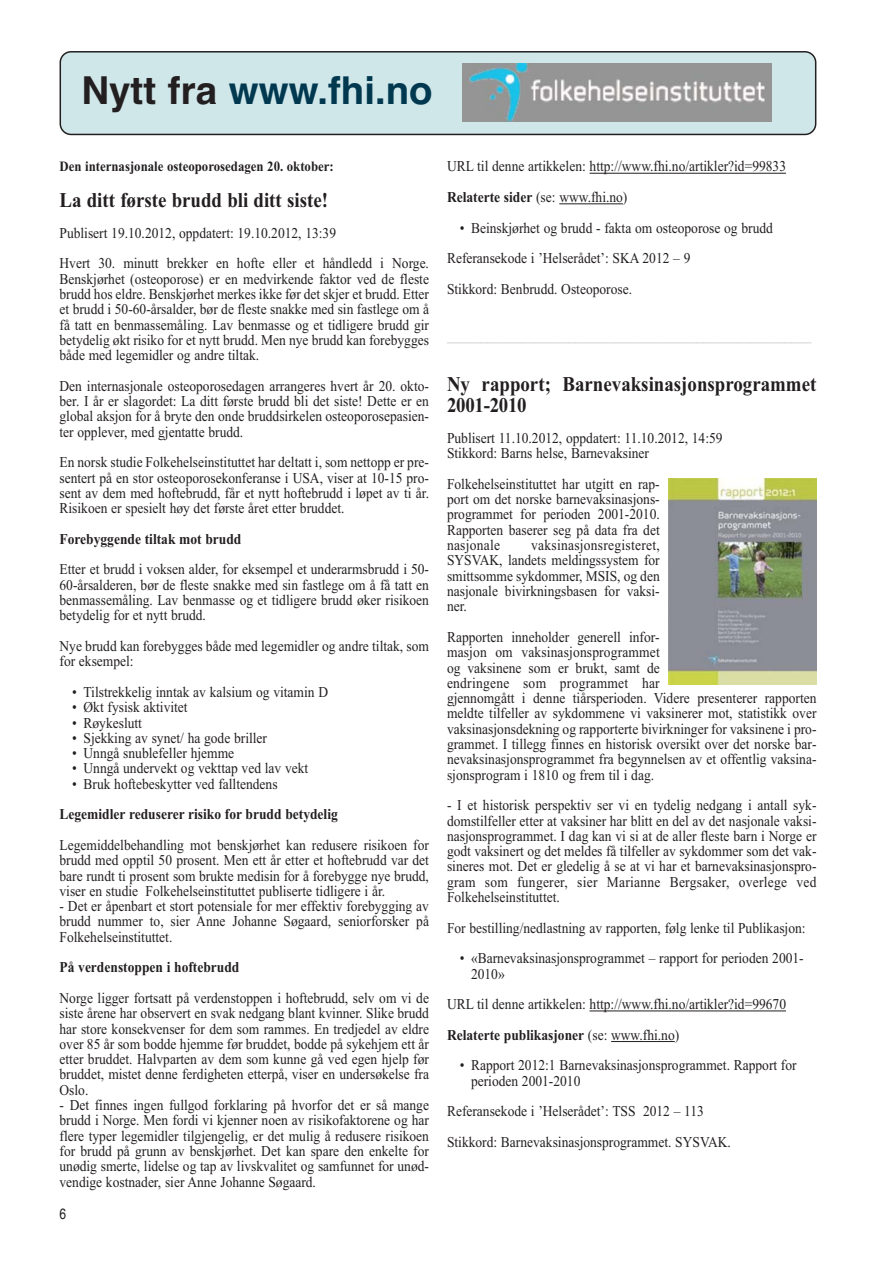
<style>
.page{position:relative;width:893px;height:1263px;background:#fff}
.page>*{position:absolute;margin:0;border:0;box-sizing:border-box;transform-origin:0 0}
.t1{font:700 38.55px "Helvetica";color:#00394f}
.t2{font:700 21px/21px "Times New Roman";color:#231f20;scale:.9 1}
.t3{font:15px/15.3px "Times New Roman";color:#231f20;text-align:justify;scale:.9 1}
.t4{font:700 15px "Times New Roman";color:#231f20;scale:.9 1}
.t5{font:15px "Times New Roman";color:#bbbdc0;scale:.9 1}
.t6{font:15px "Helvetica";color:#231f20;scale:.8 1}
.t7{font:700 14.25px "Times New Roman";color:#231f20;scale:.9 1}
.s1{color:#231f20}
.s2{font-weight:700}
</style>
<div class="page">
<svg style="left:60px;top:51px;width:756px;height:84px;background:#c6dbde"></svg>
<img style="left:463px;top:64px;width:309px;height:57px">
<hr style="left:590px;top:173px;width:196px;height:1px;background:#231f20">
<hr style="left:559px;top:203px;width:64px;height:1px;background:#231f20">
<hr style="left:590px;top:1010px;width:196px;height:1px;background:#231f20">
<hr style="left:611px;top:1041px;width:64px;height:1px;background:#231f20">
<img style="left:669px;top:478px;width:147px;height:207px">
<h1 class="t1" style="left:81px;top:77px;width:353px"><span class="s1">Nytt fra</span> www.fhi.no</h1>
<p class="t7" style="left:60px;top:161px;width:306px">Den internasjonale osteoporosedagen 20. oktober:</p>
<h2 class="t2" style="left:60px;top:192px;width:300px">La ditt første brudd bli ditt siste!</h2>
<p class="t3" style="left:60px;top:219px;width:412px;line-height:30.6px">Publisert 19.10.2012, oppdatert: 19.10.2012, 13:39<br>Hvert 30. minutt brekker en hofte eller et håndledd i Norge.</p>
<p class="t3" style="left:60px;top:272px;width:412px">Benskjørhet (osteoporose) er en medvirkende faktor ved de fleste brudd hos eldre. Benskjørhet merkes ikke før det skjer et brudd. Etter et brudd i 50-60-årsalder, bør de fleste snakke med sin fastlege om å få tatt en benmassemåling. Lav benmasse og et tidligere brudd gir betydelig økt risiko for et nytt brudd. Men nye brudd kan forebygges både med legemidler og andre tiltak.</p>
<p class="t3" style="left:60px;top:380px;width:412px">Den internasjonale osteoporosedagen arrangeres hvert år 20. okto&shy;ber. I år er slagordet: La ditt første brudd bli det siste! Dette er en global aksjon for å bryte den onde bruddsirkelen osteoporosepasien&shy;ter opplever, med gjentatte brudd.</p>
<p class="t3" style="left:60px;top:456px;width:412px">En norsk studie Folkehelseinstituttet har deltatt i, som nettopp er pre&shy;sentert på en stor osteoporosekonferanse i USA, viser at 10-15 pro&shy;sent av dem med hoftebrudd, får et nytt hoftebrudd i løpet av ti år.<br>Risikoen er spesielt høy det første året etter bruddet.</p>
<p class="t4" style="left:60px;top:534px;width:204px">Forebyggende tiltak mot brudd</p>
<p class="t3" style="left:60px;top:563px;width:412px">Etter et brudd i voksen alder, for eksempel et underarmsbrudd i 50- 60-årsalderen, bør de fleste snakke med sin fastlege om å få tatt en benmassemåling. Lav benmasse og et tidligere brudd øker risikoen betydelig for et nytt brudd.</p>
<p class="t3" style="left:60px;top:640px;width:412px">Nye brudd kan forebygges både med legemidler og andre tiltak, som for eksempel:</p>
<p class="t3" style="left:72px;top:686px;width:286px">• Tilstrekkelig inntak av kalsium og vitamin D</p>
<p class="t3" style="left:72px;top:701px;width:130px">• Økt fysisk aktivitet</p>
<p class="t3" style="left:72px;top:716px;width:79px">• Røykeslutt</p>
<p class="t3" style="left:72px;top:731px;width:218px">• Sjekking av synet/ ha gode briller</p>
<p class="t3" style="left:72px;top:747px;width:181px">• Unngå snublefeller hjemme</p>
<p class="t3" style="left:72px;top:762px;width:264px">• Unngå undervekt og vekttap ved lav vekt</p>
<p class="t3" style="left:72px;top:777px;width:230px">• Bruk hoftebeskytter ved falltendens</p>
<p class="t4" style="left:60px;top:809px;width:311px">Legemidler reduserer risiko for brudd betydelig</p>
<p class="t3" style="left:60px;top:839px;width:412px">Legemiddelbehandling mot benskjørhet kan redusere risikoen for brudd med opptil 50 prosent. Men ett år etter et hoftebrudd var det bare rundt ti prosent som brukte medisin for å forebygge nye brudd, viser en studie Folkehelseinstituttet publiserte tidligere i år.</p>
<p class="t3" style="left:60px;top:900px;width:412px">- Det er åpenbart et stort potensiale for mer effektiv forebygging av brudd nummer to, sier Anne Johanne Søgaard, seniorforsker på Folkehelseinstituttet.</p>
<p class="t4" style="left:60px;top:962px;width:201px">På verdenstoppen i hoftebrudd</p>
<p class="t3" style="left:60px;top:992px;width:412px">Norge ligger fortsatt på verdenstoppen i hoftebrudd, selv om vi de siste årene har observert en svak nedgang blant kvinner. Slike brudd har store konsekvenser for dem som rammes. En tredjedel av eldre over 85 år som bodde hjemme før bruddet, bodde på sykehjem ett år etter bruddet. Halvparten av dem som kunne gå ved egen hjelp før bruddet, mistet denne ferdigheten etterpå, viser en undersøkelse fra Oslo.</p>
<p class="t3" style="left:60px;top:1099px;width:412px">- Det finnes ingen fullgod forklaring på hvorfor det er så mange brudd i Norge. Men fordi vi kjenner noen av risikofaktorene og har flere typer legemidler tilgjengelig, er det mulig å redusere risikoen for brudd på grunn av benskjørhet. Det kan spare den enkelte for unødig smerte, lidelse og tap av livskvalitet og samfunnet for unød&shy;vendige kostnader, sier Anne Johanne Søgaard.</p>
<p class="t6" style="left:60px;top:1208px;width:10px">6</p>
<p class="t3" style="left:447px;top:153px;width:378px;line-height:30.6px">URL til denne artikkelen: http://www.fhi.no/artikler?id=99833<br><span class="s2">Relaterte sider</span> (se: www.fhi.no)</p>
<p class="t3" style="left:447px;top:214px;width:364px;line-height:30.6px;text-align:left;text-indent:13px">• Beinskjørhet og brudd - fakta om osteoporose og brudd<br>Referansekode i ’Helserådet’: SKA 2012 – 9<br>Stikkord: Benbrudd. Osteoporose.</p>
<p class="t5" style="left:447px;top:329px;width:406px">______________________________________________________</p>
<h2 class="t2" style="left:447px;top:376px;width:412px">Ny rapport; Barnevaksinasjonsprogrammet<br>2001-2010</h2>
<p class="t3" style="left:447px;top:432px;width:308px">Publisert 11.10.2012, oppdatert: 11.10.2012, 14:59<br>Stikkord: Barns helse, Barnevaksiner</p>
<p class="t3" style="left:447px;top:478px;width:238px">Folkehelseinstituttet har utgitt en rap&shy;port om det norske barnevaksinasjons&shy;programmet for perioden 2001-2010.<br>Rapporten baserer seg på data fra det nasjonale</p>
<p class="t3" style="left:447px;top:539px;width:238px;text-indent:84px">vaksinasjonsregisteret, SYSVAK, landets meldingssystem for smittsomme sykdommer, MSIS, og den nasjonale bivirkningsbasen for vaksi&shy;ner.</p>
<p class="t3" style="left:447px;top:631px;width:412px;text-align:left">Rapporten inneholder generell infor-<br>masjon om vaksinasjonsprogrammet<br>og vaksinene som er brukt, samt de<br>endringene som programmet har<br>gjennomgått i denne tiårsperioden. Videre presenterer rapporten meldte tilfeller av sykdommene vi vaksinerer mot, statistikk over vaksinasjonsdekning og rapporterte bivirkninger for vaksinene i pro&shy;grammet. I tillegg finnes en historisk oversikt over det norske bar&shy;nevaksinasjonsprogrammet fra begynnelsen av et offentlig vaksina&shy;sjonsprogram i 1810 og frem til i dag.</p>
<p class="t3" style="left:447px;top:799px;width:412px">- I et historisk perspektiv ser vi en tydelig nedgang i antall syk&shy;domstilfeller etter at vaksiner har blitt en del av det nasjonale vaksi&shy;nasjonsprogrammet. I dag kan vi si at de aller fleste barn i Norge er godt vaksinert og det meldes få tilfeller av sykdommer som det vak&shy;sineres mot. Det er gledelig å se at vi har et barnevaksinasjonspro&shy;gram som fungerer, sier Marianne Bergsaker, overlege ved Folkehelseinstituttet.</p>
<p class="t3" style="left:447px;top:921px;width:400px">For bestilling/nedlastning av rapporten, følg lenke til Publikasjon:</p>
<p class="t3" style="left:471px;top:952px;width:371px;text-indent:-11px">• «Barnevaksinasjonsprogrammet – rapport for perioden 2001-<br>2010»</p>
<p class="t3" style="left:447px;top:990px;width:378px;line-height:30.6px">URL til denne artikkelen: http://www.fhi.no/artikler?id=99670<br><span class="s2">Relaterte publikasjoner</span> (se: www.fhi.no)</p>
<p class="t3" style="left:471px;top:1059px;width:363px;text-indent:-11px">• Rapport 2012:1 Barnevaksinasjonsprogrammet. Rapport for perioden 2001-2010</p>
<p class="t3" style="left:447px;top:1097px;width:317px;line-height:30.6px">Referansekode i ’Helserådet’: TSS 2012 – 113<br>Stikkord: Barnevaksinasjonsprogrammet. SYSVAK.</p>
</div>
